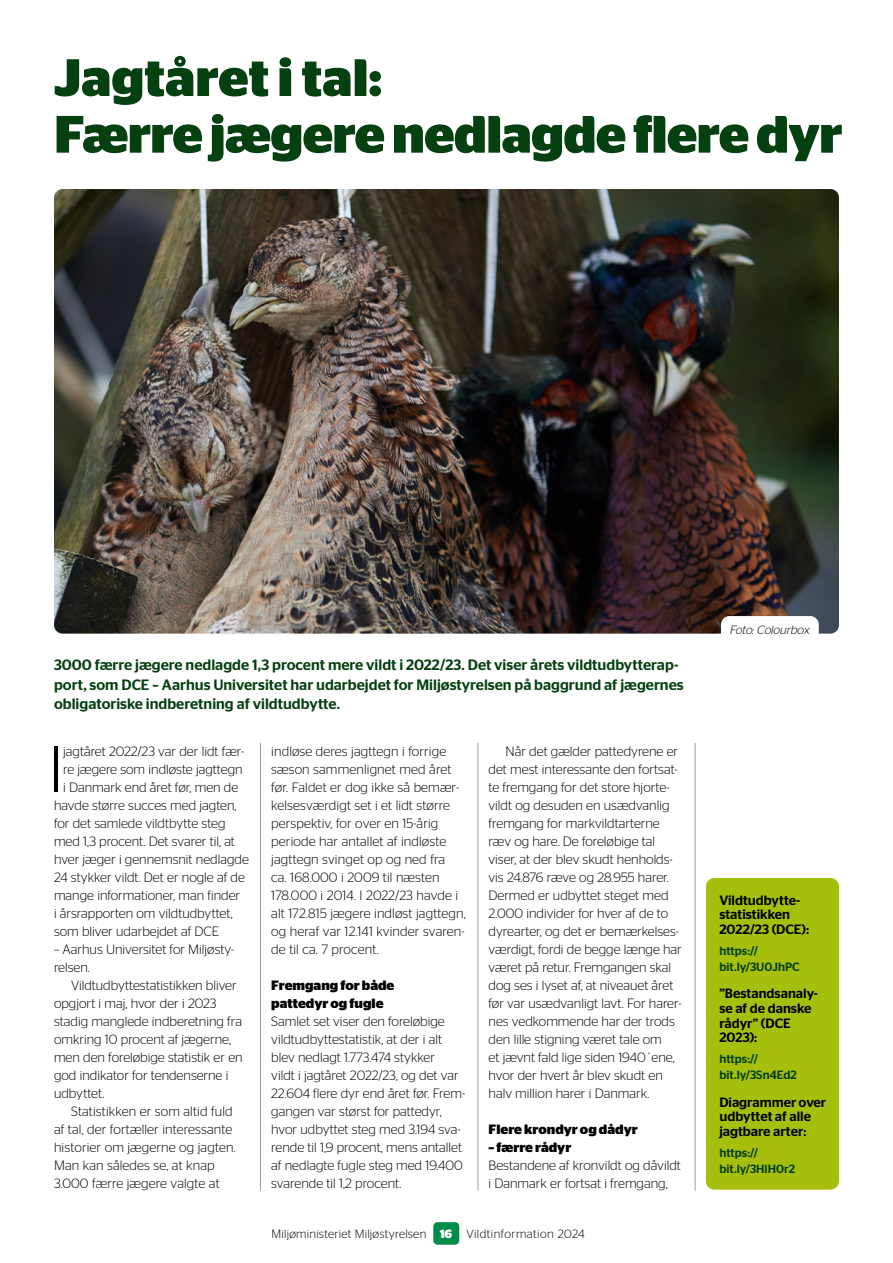
<style>
.page{position:relative;width:893px;height:1263px;background:#fff}
.page>*{position:absolute;margin:0;border:0;box-sizing:border-box;transform-origin:0 0}
.t1{font:300 64.95px "Stag Sans";color:#000}
.t2{font:700 52.5px/56.7px "Stag Sans";letter-spacing:-.015em;color:#054011}
.t3{font:500 15px/19.5px "Stag Sans";color:#054011}
.t4{font:300 13.5px/18px "Stag Sans";color:#000}
.t5{font:500 13.5px/14.5px "Stag Sans";color:#000}
.t6{font:700 13.5px/18px "Stag Sans";color:#000}
.t7{font:500 12px/16.5px "Stag Sans";color:#054011}
.t8{font:300 12px "Stag Sans";letter-spacing:.02em;color:#000}
.t9{font:italic 300 12px "Stag Sans";color:#000}
.s1{font-weight:700;color:#fff}
</style>
<div class="page">
<div style="left:433px;top:1222px;width:26px;height:23px;background:#008c49;border-radius:4px"></div>
<div style="left:706px;top:878px;width:133px;height:311px;background:#a5bf0c;border-radius:9px"></div>
<hr style="left:260px;top:743px;width:1px;height:448px;background:#9d9d9c">
<hr style="left:478px;top:743px;width:1px;height:448px;background:#9d9d9c">
<hr style="left:695px;top:743px;width:1px;height:448px;background:#9d9d9c">
<img style="left:54px;top:189px;width:785px;height:445px">
<div style="left:721px;top:616px;width:98px;height:29px;background:#fff;border-radius:9px"></div>
<h1 class="t2" style="left:54px;top:49px;width:790px">Jagtåret i tal:<br>Færre jægere nedlagde flere dyr</h1>
<h2 class="t3" style="left:54px;top:654px;width:631px">3000 færre jægere nedlagde 1,3 procent mere vildt i 2022/23. Det viser årets vildtudbytterap&shy;port, som DCE – Aarhus Universitet har udarbejdet for Miljøstyrelsen på baggrund af jægernes obligatoriske indberetning af vildtudbytte.</h2>
<p class="t1" style="left:48px;top:734px;width:16px">I</p>
<p class="t4" style="left:63px;top:742px;width:183px">jagtåret 2022/23 var der lidt fær-</p>
<p class="t4" style="left:63px;top:760px;width:181px">re jægere som indløste jagttegn</p>
<p class="t4" style="left:63px;top:778px;width:177px">i Danmark end året før, men de</p>
<p class="t4" style="left:54px;top:796px;width:184px">havde større succes med jagten,</p>
<p class="t4" style="left:54px;top:814px;width:173px">for det samlede vildtbytte steg</p>
<p class="t4" style="left:54px;top:832px;width:182px">med 1,3 procent. Det svarer til, at</p>
<p class="t4" style="left:54px;top:850px;width:196px">hver jæger i gennemsnit nedlagde</p>
<p class="t4" style="left:54px;top:868px;width:192px">24 stykker vildt. Det er nogle af de</p>
<p class="t4" style="left:54px;top:886px;width:188px">mange informationer, man finder</p>
<p class="t4" style="left:54px;top:904px;width:180px">i årsrapporten om vildtudbyttet,</p>
<p class="t4" style="left:54px;top:922px;width:167px">som bliver udarbejdet af DCE</p>
<p class="t4" style="left:54px;top:940px;width:182px">– Aarhus Universitet for Miljøsty&shy;relsen.</p>
<p class="t4" style="left:54px;top:976px;width:190px;text-indent:17px">Vildtudbyttestatistikken bliver opgjort i maj, hvor der i 2023 stadig manglede indberetning fra omkring 10 procent af jægerne, men den foreløbige statistik er en god indikator for tendenserne i udbyttet.</p>
<p class="t4" style="left:54px;top:1102px;width:183px;text-indent:17px">Statistikken er som altid fuld af tal, der fortæller interessante historier om jægerne og jagten.<br>Man kan således se, at knap<br>3.000 færre jægere valgte at</p>
<p class="t4" style="left:271px;top:742px;width:196px">indløse deres jagttegn i forrige sæson sammenlignet med året før. Faldet er dog ikke så bemær&shy;kelsesværdigt set i et lidt større perspektiv, for over en 15-årig periode har antallet af indløste jagttegn svinget op og ned fra<br>ca. 168.000 i 2009 til næsten<br>178.000 i 2014. I 2022/23 havde i alt 172.815 jægere indløst jagttegn, og heraf var 12.141 kvinder svaren&shy;de til ca. 7 procent.</p>
<h3 class="t6" style="left:271px;top:976px;width:125px">Fremgang for både pattedyr og fugle</h3>
<p class="t4" style="left:271px;top:1012px;width:195px">Samlet set viser den foreløbige vildtudbyttestatistik, at der i alt blev nedlagt 1.773.474 stykker<br>vildt i jagtåret 2022/23, og det var 22.604 flere dyr end året før. Frem&shy;gangen var størst for pattedyr, hvor udbyttet steg med 3.194 sva&shy;rende til 1,9 procent, mens antallet af nedlagte fugle steg med 19.400 svarende til 1,2 procent.</p>
<p class="t4" style="left:489px;top:742px;width:195px;text-indent:17px">Når det gælder pattedyrene er det mest interessante den fortsat&shy;te fremgang for det store hjorte&shy;vildt og desuden en usædvanlig fremgang for markvildtarterne ræv og hare. De foreløbige tal viser, at der blev skudt henholds&shy;vis 24.876 ræve og 28.955 harer.<br>Dermed er udbyttet steget med<br>2.000 individer for hver af de to dyrearter, og det er bemærkelses&shy;værdigt, fordi de begge længe har været på retur. Fremgangen skal dog ses i lyset af, at niveauet året før var usædvanligt lavt. For harer&shy;nes vedkommende har der trods den lille stigning været tale om<br>et jævnt fald lige siden 1940´ene, hvor der hvert år blev skudt en halv million harer i Danmark.</p>
<h3 class="t6" style="left:489px;top:1120px;width:151px">Flere krondyr og dådyr</h3>
<h3 class="t6" style="left:489px;top:1138px;width:84px">– færre rådyr</h3>
<p class="t4" style="left:489px;top:1156px;width:194px">Bestandene af kronvildt og dåvildt i Danmark er fortsat i fremgang,</p>
<p class="t8" style="left:272px;top:1227px;width:315px">Miljøministeriet Miljøstyrelsen <span class="s1">16</span> Vildtinformation 2024</p>
<p class="t9" style="left:729px;top:623px;width:84px">Foto:Colourbox</p>
<h4 class="t5" style="left:719px;top:892px;width:91px">Vildtudbytte&shy;statistikken<br>2022/23 (DCE):</h4>
<p class="t7" style="left:719px;top:941px;width:82px">https:// bit.ly/3U0JhPC</p>
<h4 class="t5" style="left:719px;top:985px;width:100px">”Bestandsanaly&shy;se af de danske rådyr” (DCE<br>2023):</h4>
<p class="t7" style="left:719px;top:1049px;width:79px">https:// bit.ly/3Sn4Ed2</p>
<h4 class="t5" style="left:719px;top:1094px;width:108px">Diagrammer over udbyttet af alle jagtbare arter:</h4>
<p class="t7" style="left:719px;top:1143px;width:77px">https:// bit.ly/3HlH0r2</p>
</div>
